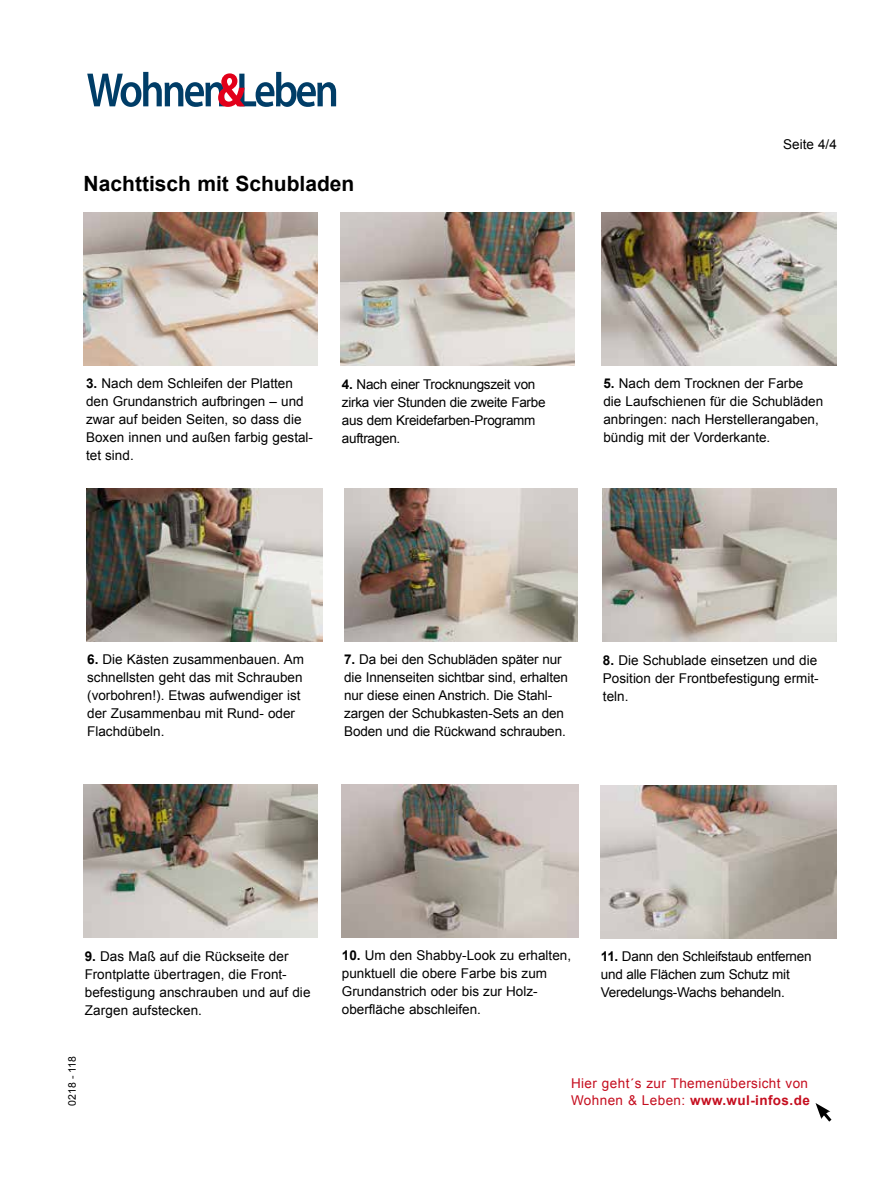
<style>
.page{position:relative;width:893px;height:1191px;background:#fff}
.page>*{position:absolute;margin:0;border:0;box-sizing:border-box;transform-origin:0 0}
.t1{font:700 21px "Arial";color:#000}
.t2{font:13.5px/18px "Arial";color:#000}
.t3{font:13.5px/18px "Arial";letter-spacing:-.02em;color:#000}
.t4{font:13.5px/16.5px "Arial";letter-spacing:.03em;color:#c50e1f}
.t5{font:10.5px "Arial";color:#000}
.s1{font-weight:700}
</style>
<div class="page">
<img style="left:601px;top:213px;width:236px;height:153px">
<img style="left:341px;top:213px;width:234px;height:153px">
<img style="left:86px;top:488px;width:237px;height:153px">
<img style="left:344px;top:488px;width:234px;height:153px">
<img style="left:84px;top:213px;width:234px;height:153px">
<img style="left:603px;top:488px;width:234px;height:153px">
<img style="left:84px;top:784px;width:234px;height:154px">
<img style="left:342px;top:784px;width:236px;height:154px">
<img style="left:600px;top:786px;width:237px;height:153px">
<svg style="left:815px;top:1103px;width:17px;height:19px"></svg>
<svg style="left:87px;top:72px;width:249px;height:35px"></svg>
<h1 class="t1" style="left:84px;top:169px;width:272px">Nachttisch mit Schubladen</h1>
<p class="t2" style="left:783px;top:135px;width:55px">Seite 4/4</p>
<p class="t2" style="left:86px;top:375px;width:229px"><span class="s1">3.</span> Nach dem Schleifen der Platten den Grundanstrich aufbringen – und zwar auf beiden Seiten, so dass die<br>Boxen innen und außen farbig gestal&shy;tet sind.</p>
<p class="t3" style="left:342px;top:375px;width:205px"><span class="s1">4.</span> Nach einer Trocknungszeit von zirka vier Stunden die zweite Farbe aus dem Kreidefarben-Programm auftragen.</p>
<p class="t2" style="left:603px;top:375px;width:221px"><span class="s1">5.</span> Nach dem Trocknen der Farbe die Laufschienen für die Schubläden anbringen: nach Herstellerangaben, bündig mit der Vorderkante.</p>
<p class="t2" style="left:87px;top:650px;width:218px"><span class="s1">6.</span> Die Kästen zusammenbauen. Am schnellsten geht das mit Schrauben (vorbohren!). Etwas aufwendiger ist der Zusammenbau mit Rund- oder<br>Flachdübeln.</p>
<p class="t2" style="left:344px;top:650px;width:225px"><span class="s1">7.</span> Da bei den Schubläden später nur die Innenseiten sichtbar sind, erhalten nur diese einen Anstrich. Die Stahl&shy;zargen der Schubkasten-Sets an den Boden und die Rückwand schrauben.</p>
<p class="t2" style="left:603px;top:651px;width:217px;text-align:justify"><span class="s1">8.</span> Die Schublade einsetzen und die Position der Frontbefestigung ermit&shy;teln.</p>
<p class="t2" style="left:85px;top:947px;width:227px"><span class="s1">9.</span> Das Maß auf die Rückseite der<br>Frontplatte übertragen, die Front&shy;befestigung anschrauben und auf die<br>Zargen aufstecken.</p>
<p class="t2" style="left:342px;top:947px;width:231px"><span class="s1">10.</span> Um den Shabby-Look zu erhalten, punktuell die obere Farbe bis zum<br>Grundanstrich oder bis zur Holz&shy;oberfläche abschleifen.</p>
<p class="t3" style="left:601px;top:947px;width:212px"><span class="s1">11.</span> Dann den Schleifstaub entfernen und alle Flächen zum Schutz mit<br>Veredelungs-Wachs behandeln.</p>
<p class="t5" style="left:65px;top:1106px;width:52px;rotate:-90deg">0218 - 118</p>
<p class="t4" style="left:571px;top:1075px;width:240px">Hier geht´s zur Themenübersicht von<br>Wohnen &amp; Leben: <span class="s1">www.wul-infos.de</span></p>
</div>
